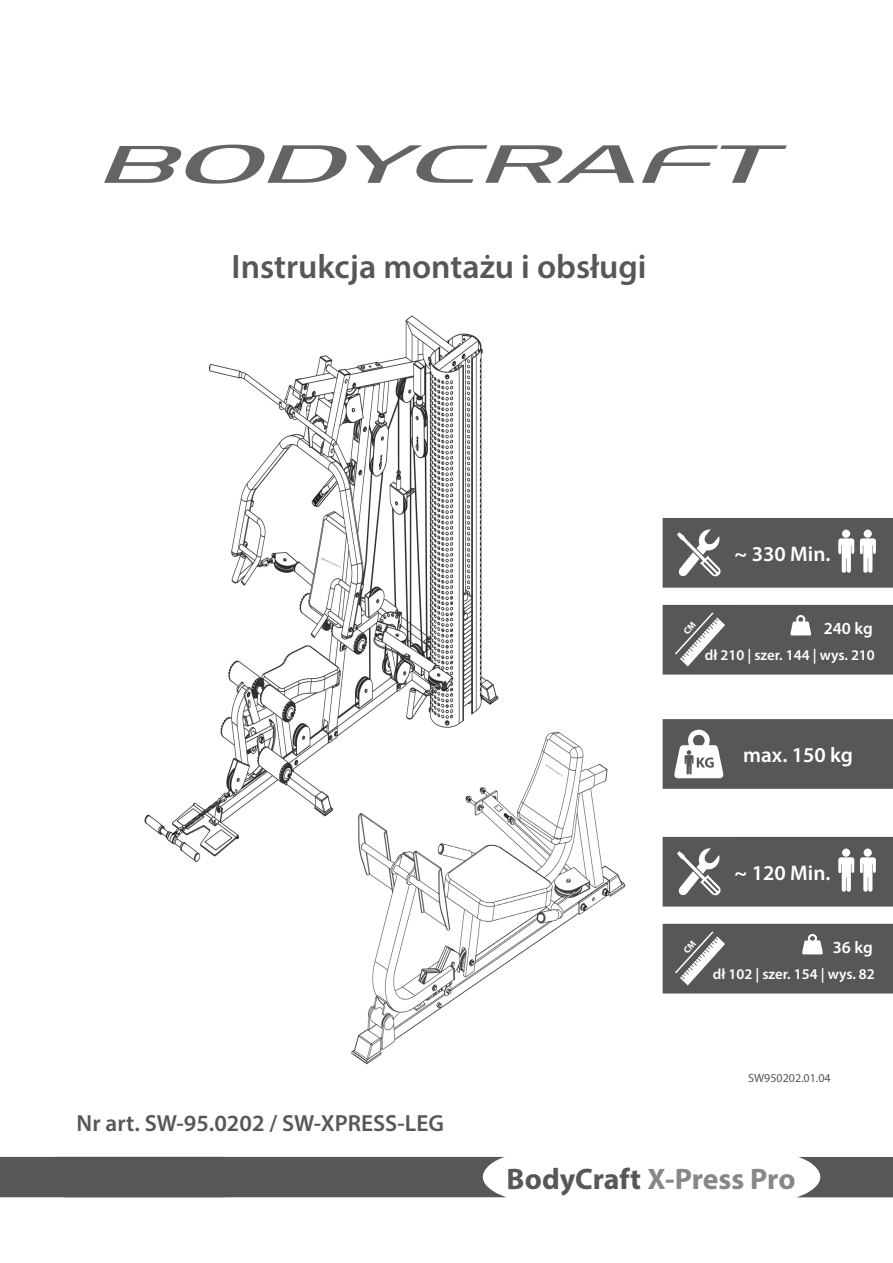
<style>
.page{position:relative;width:893px;height:1263px;background:#fff}
.page>*{position:absolute;margin:0;border:0;box-sizing:border-box;transform-origin:0 0}
.Einf__Abs{font:600 33.9px "Myriad Pro";color:#575756}
.BodyCraft_Footer_DB{font:700 29.7px "Myriad Pro";color:#878787}
.Einf__Abs-2{font:600 23.4px "Myriad Pro";color:#575756}
.Einf__Abs-3{font:600 21.15px "Myriad Pro";color:#fff}
.Einf__Abs-4{font:600 16.95px "Myriad Pro";color:#fff}
.Einf__Abs-5{font:600 14.85px "Myriad Pro";color:#fff}
.t1{font:12px "Myriad Pro";color:#575756}
.s1{color:#575756}
</style>
<div class="page">
<img style="left:144px;top:315px;width:355px;height:547px">
<img style="left:344px;top:731px;width:282px;height:334px">
<svg style="left:104px;top:145px;width:243px;height:39px"></svg>
<svg style="left:356px;top:145px;width:278px;height:38px"></svg>
<svg style="left:642px;top:145px;width:145px;height:38px"></svg>
<svg style="left:798px;top:1157px;width:95px;height:40px"></svg>
<div style="left:0;top:1157px;width:506px;height:40px;background:#575756"></div>
<div style="left:663px;top:719px;width:230px;height:70px;background:#575756"></div>
<div style="left:663px;top:518px;width:230px;height:70px;background:#575756"></div>
<div style="left:663px;top:605px;width:230px;height:70px;background:#575756"></div>
<svg style="left:674px;top:730px;width:49px;height:48px"></svg>
<svg style="left:677px;top:529px;width:44px;height:47px"></svg>
<svg style="left:790px;top:615px;width:21px;height:20px"></svg>
<svg style="left:838px;top:530px;width:16px;height:43px"></svg>
<svg style="left:860px;top:530px;width:16px;height:43px"></svg>
<div style="left:663px;top:837px;width:230px;height:69px;background:#575756"></div>
<div style="left:663px;top:924px;width:230px;height:69px;background:#575756"></div>
<svg style="left:677px;top:848px;width:44px;height:47px"></svg>
<svg style="left:802px;top:934px;width:21px;height:20px"></svg>
<svg style="left:838px;top:848px;width:16px;height:44px"></svg>
<svg style="left:860px;top:848px;width:16px;height:44px"></svg>
<svg style="left:675px;top:612px;width:50px;height:54px"></svg>
<svg style="left:675px;top:931px;width:50px;height:54px"></svg>
<p class="Einf__Abs" style="left:232px;top:245px;width:416px">Instrukcja montażu i obsługi</p>
<p class="Einf__Abs-2" style="left:77px;top:1108px;width:369px">Nr art. SW-95.0202 / SW-XPRESS-LEG</p>
<p class="Einf__Abs-3" style="left:735px;top:540px;width:97px">~ 330 Min.</p>
<p class="Einf__Abs-4" style="left:824px;top:617px;width:51px">240 kg</p>
<p class="Einf__Abs-5" style="left:705px;top:646px;width:172px">dł 210 | szer. 144 | wys. 210</p>
<p class="Einf__Abs-3" style="left:743px;top:741px;width:111px">max. 150 kg</p>
<p class="Einf__Abs-3" style="left:735px;top:859px;width:97px">~ 120 Min.</p>
<p class="Einf__Abs-4" style="left:833px;top:936px;width:41px">36 kg</p>
<p class="Einf__Abs-5" style="left:713px;top:964px;width:164px">dł 102 | szer. 154 | wys. 82</p>
<p class="t1" style="left:748px;top:1071px;width:84px">SW950202.01.04</p>
<p class="BodyCraft_Footer_DB" style="left:507px;top:1159px;width:290px"><span class="s1">BodyCraft</span> X-Press Pro</p>
</div>
